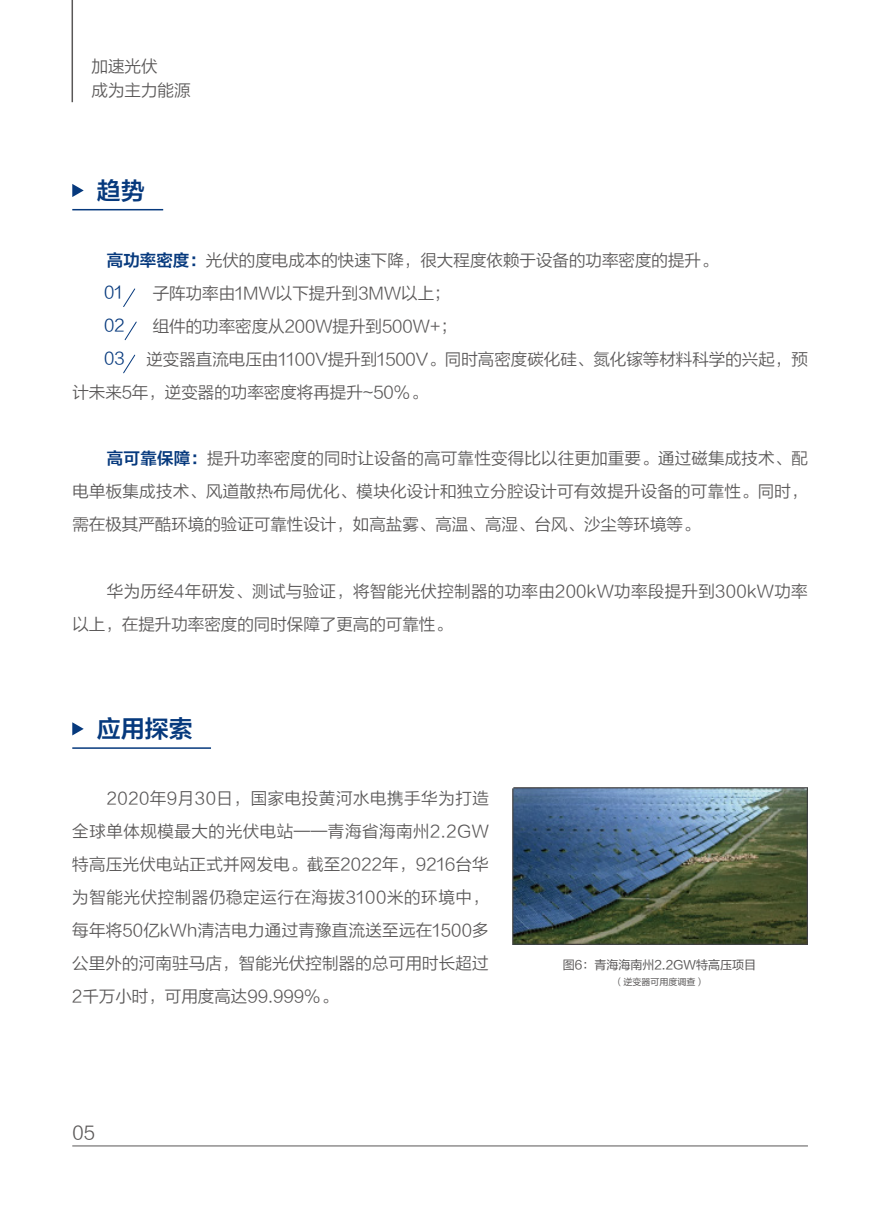
<style>
.page{position:relative;width:893px;height:1212px;background:#fff}
.page>*{position:absolute;margin:0;border:0;box-sizing:border-box;transform-origin:0 0}
.t1{font:24px "FZLTZCHK GBK1 0";color:#06397d}
.t2{font:18px "FZLTXIHJW GB1 0";color:#595757}
.t3{font:16.5px/33px "FZLTXIHJW GB1 0";color:#595757;text-align:justify}
.t4{font:16.5px/33px "FZLTXIHJW GB1 0";letter-spacing:.02em;color:#595757}
.t5{font:16.5px/33.2px "FZLTXIHJW GB1 0";color:#06397d}
.t6{font:12px "FZLTHJW GB1 0";color:#595757}
.t7{font:9px "FZLTHJW GB1 0";color:#595757}
.s1{font-family:"FZLTZCHK GBK1 0";color:#06397d}
</style>
<div class="page">
<svg style="left:72px;top:184px;width:12px;height:13px"></svg>
<hr style="left:72px;top:209px;width:91px;height:1px;background:#06397d">
<svg style="left:72px;top:722px;width:12px;height:13px"></svg>
<hr style="left:72px;top:747px;width:139px;height:2px;background:#06397d">
<svg style="left:123px;top:288px;width:13px;height:19px"></svg>
<svg style="left:124px;top:321px;width:13px;height:20px"></svg>
<svg style="left:123px;top:354px;width:13px;height:20px"></svg>
<hr style="left:72px;top:0;width:1px;height:102px;background:#595757">
<img style="left:512px;top:787px;width:296px;height:158px">
<hr style="left:72px;top:1145px;width:736px;height:1px;background:#595757">
<p class="t3" style="left:92px;top:55px;width:100px;line-height:24px">加速光伏<br>成为主力能源</p>
<h1 class="t1" style="left:97px;top:178px;width:49px">趋势</h1>
<p class="t3" style="left:107px;top:244px;width:612px"><span class="s1">高功率密度：</span>光伏的度电成本的快速下降，很大程度依赖于设备的功率密度的提升。</p>
<p class="t3" style="left:153px;top:277px;width:300px">子阵功率由1MW以下提升到3MW以上；</p>
<p class="t3" style="left:153px;top:310px;width:306px">组件的功率密度从200W提升到500W+；</p>
<p class="t3" style="left:146px;top:343px;width:663px">逆变器直流电压由1100V提升到1500V。同时高密度碳化硅、氮化镓等材料科学的兴起，预</p>
<p class="t3" style="left:72px;top:376px;width:356px">计未来5年，逆变器的功率密度将再提升~50%。</p>
<p class="t5" style="left:104px;top:276px;width:22px">01<br>02<br>03</p>
<p class="t3" style="left:72px;top:442px;width:737px;text-indent:35px"><span class="s1">高可靠保障：</span>提升功率密度的同时让设备的高可靠性变得比以往更加重要。通过磁集成技术、配电单板集成技术、风道散热布局优化、模块化设计和独立分腔设计可有效提升设备的可靠性。同时，需在极其严酷环境的验证可靠性设计，如高盐雾、高温、高湿、台风、沙尘等环境等。</p>
<p class="t4" style="left:72px;top:575px;width:737px;text-indent:35px">华为历经4年研发、测试与验证，将智能光伏控制器的功率由200kW功率段提升到300kW功率以上，在提升功率密度的同时保障了更高的可靠性。</p>
<h1 class="t1" style="left:97px;top:716px;width:97px">应用探索</h1>
<p class="t3" style="left:72px;top:783px;width:418px;text-indent:35px">2020年9月30日，国家电投黄河水电携手华为打造全球单体规模最大的光伏电站——青海省海南州2.2GW特高压光伏电站正式并网发电。截至2022年，9216台华为智能光伏控制器仍稳定运行在海拔3100米的环境中，每年将50亿kWh清洁电力通过青豫直流送至远在1500多公里外的河南驻马店，智能光伏控制器的总可用时长超过2千万小时，可用度高达99.999%。</p>
<p class="t2" style="left:72px;top:1122px;width:24px">05</p>
<p class="t6" style="left:563px;top:958px;width:195px">图6：青海海南州2.2GW特高压项目</p>
<p class="t7" style="left:614px;top:977px;width:91px">（逆变器可用度调查）</p>
</div>
